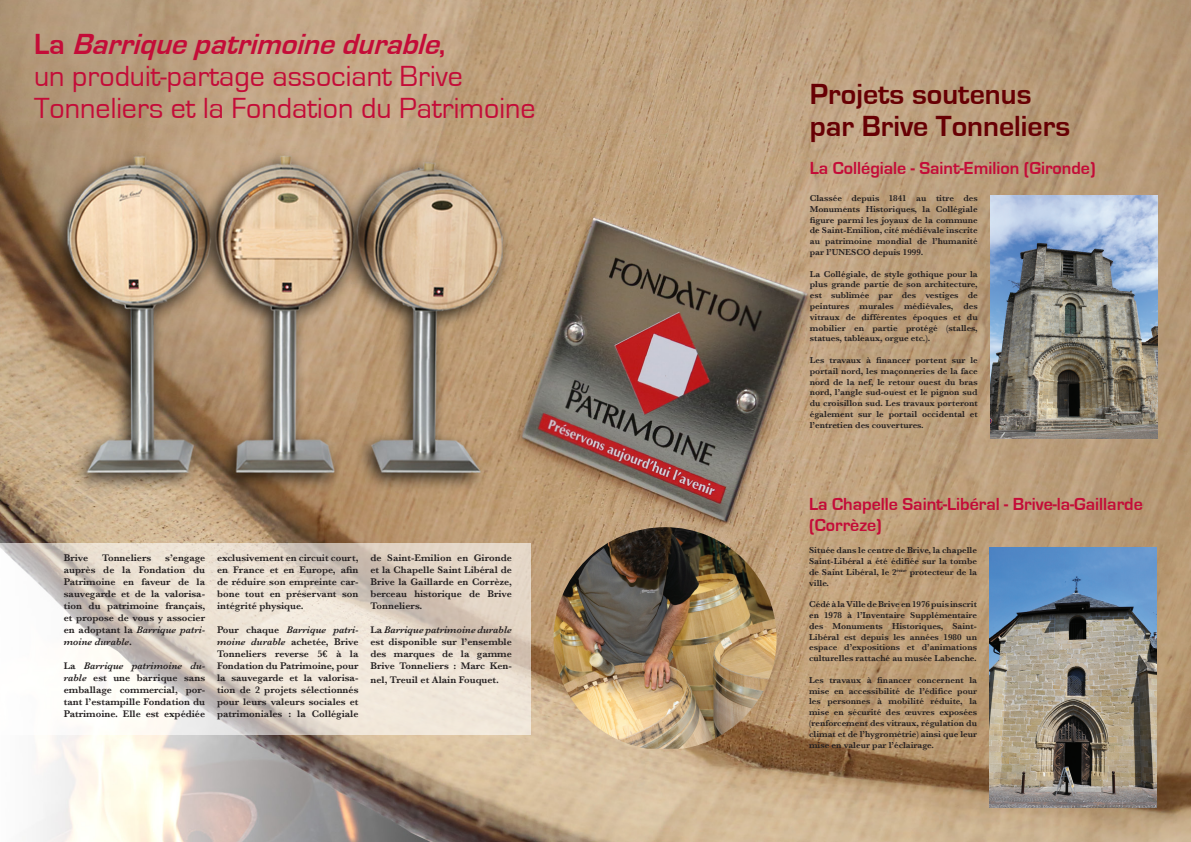
<style>
.page{position:relative;width:1191px;height:842px;background:#fff}
.page>*{position:absolute;margin:0;border:0;box-sizing:border-box;transform-origin:0 0}
.TITRE{font:30px/32px "Eurostile";color:#c40c38}
.TITRE-2{font:700 30px "Eurostile";color:#670004}
.TITRE-3{font:italic 700 30px "Eurostile";color:#c40c38}
.TITRE-4{font:700 18px/21.6px "Eurostile";color:#c40c38}
.t1{font:600 10px/12px "Baskerville";color:#231f20;text-align:justify}
.t2{font:600 9px/10.8px "Baskerville";color:#231f20;text-align:justify}
.s1{font-style:normal}
.s2{font-style:italic}
</style>
<div class="page">
<img style="left:0;top:0;width:1191px;height:842px">
<img style="left:989px;top:547px;width:168px;height:261px">
<img style="left:990px;top:196px;width:167px;height:243px">
<svg style="left:0;top:543px;width:530px;height:191px"></svg>
<img style="left:553px;top:527px;width:223px;height:222px">
<p class="TITRE-3" style="left:34px;top:28px;width:415px"><span class="s1">L a</span> Barriquepatrimoinedurable<span class="s1">,</span></p>
<p class="TITRE" style="left:34px;top:61px;width:503px">un produit-partage associant Brive<br>Tonneliers et la Fondation du Patrimoine</p>
<p class="t1" style="left:64px;top:551px;width:26px">Brive</p>
<p class="t1" style="left:102px;top:551px;width:51px">Tonneliers</p>
<p class="t1" style="left:64px;top:551px;width:143px;text-indent:101px">s’engage auprès de la Fondation du Patrimoine en faveur de la sauvegarde et de la valorisa&shy;tion du patrimoine français, et propose de vous y associer en adoptant la <span class="s2">Barrique patri&shy;moine durable</span>.</p>
<p class="t1" style="left:64px;top:659px;width:143px">La <span class="s2">Barrique patrimoine du&shy;rable</span> est une barrique sans emballage commercial, por&shy;tant l’estampille Fondation du Patrimoine. Elle est expédiée</p>
<p class="t1" style="left:217px;top:551px;width:143px">exclusivement en circuit court, en France et en Europe, afin de réduire son empreinte car&shy;bone tout en préservant son intégrité physique.</p>
<p class="t1" style="left:217px;top:623px;width:143px">Pour chaque <span class="s2">Barrique patri&shy;moine durable</span> achetée, Brive Tonneliers reverse 5€ à la Fondation du Patrimoine, pour la sauvegarde et la valorisa&shy;tion de 2 projets sélectionnés pour leurs valeurs sociales et patrimoniales : la Collégiale</p>
<p class="t1" style="left:370px;top:551px;width:143px">de Saint-Emilion en Gironde et la Chapelle Saint Libéral de Brive la Gaillarde en Corrèze, berceau historique de Brive Tonneliers.</p>
<p class="t1" style="left:370px;top:623px;width:143px">La <span class="s2">Barrique patrimoine durable </span>est disponible sur l’ensemble des marques de la gamme Brive Tonneliers : Marc Ken-</p>
<p class="t1" style="left:370px;top:674px;width:130px">nel, Treuil et Alain Fouquet.</p>
<p class="TITRE-2" style="left:810px;top:78px;width:223px">Projets soutenus</p>
<p class="TITRE-2" style="left:810px;top:110px;width:262px">par Brive Tonneliers</p>
<p class="TITRE-4" style="left:810px;top:158px;width:287px">La Collégiale - Saint-Emilion (Gironde)</p>
<p class="t2" style="left:810px;top:193px;width:169px">Classée depuis 1841 au titre des Monuments Historiques, la Collégiale figure parmi les joyaux de la commune de Saint-Emilion, cité médiévale inscrite au patrimoine mondial de l’humanité par l’UNESCO depuis 1999.</p>
<p class="t2" style="left:810px;top:268px;width:169px">La Collégiale, de style gothique pour la plus grande partie de son architecture, est sublimée par des vestiges de peintures murales médiévales, des vitraux de différentes époques et du mobilier en partie protégé (stalles, statues, tableaux, orgue etc.).</p>
<p class="t2" style="left:810px;top:355px;width:169px">Les travaux à financer portent sur le portail nord, les maçonneries de la face nord de la nef, le retour ouest du bras nord, l’angle sud-ouest et le pignon sud du croisillon sud. Les travaux porteront également sur le portail occidental et l’entretien des couvertures.</p>
<p class="TITRE-4" style="left:809px;top:493px;width:335px">La Chapelle Saint-Libéral - Brive-la-Gaillarde (Corrèze)</p>
<p class="t2" style="left:809px;top:545px;width:169px">Située dans le centre de Brive, la chapelle Saint-Libéral a été édifiée sur la tombe de Saint Libéral, le 2<sup>ème</sup> protecteur de la ville.</p>
<p class="t2" style="left:809px;top:599px;width:169px">Cédé à la Ville de Brive en 1976 puis inscrit en 1978 à l’Inventaire Supplémentaire des Monuments Historiques, Saint-Libéral est depuis les années 1980 un espace d’expositions et d’animations culturelles rattaché au musée Labenche.</p>
<p class="t2" style="left:809px;top:674px;width:169px">Les travaux à financer concernent la mise en accessibilité de l’édifice pour les personnes à mobilité réduite, la mise en sécurité des œuvres exposées (renforcement des vitraux, régulation du climat et de l’hygrométrie) ainsi que leur mise en valeur par l’éclairage.</p>
</div>
